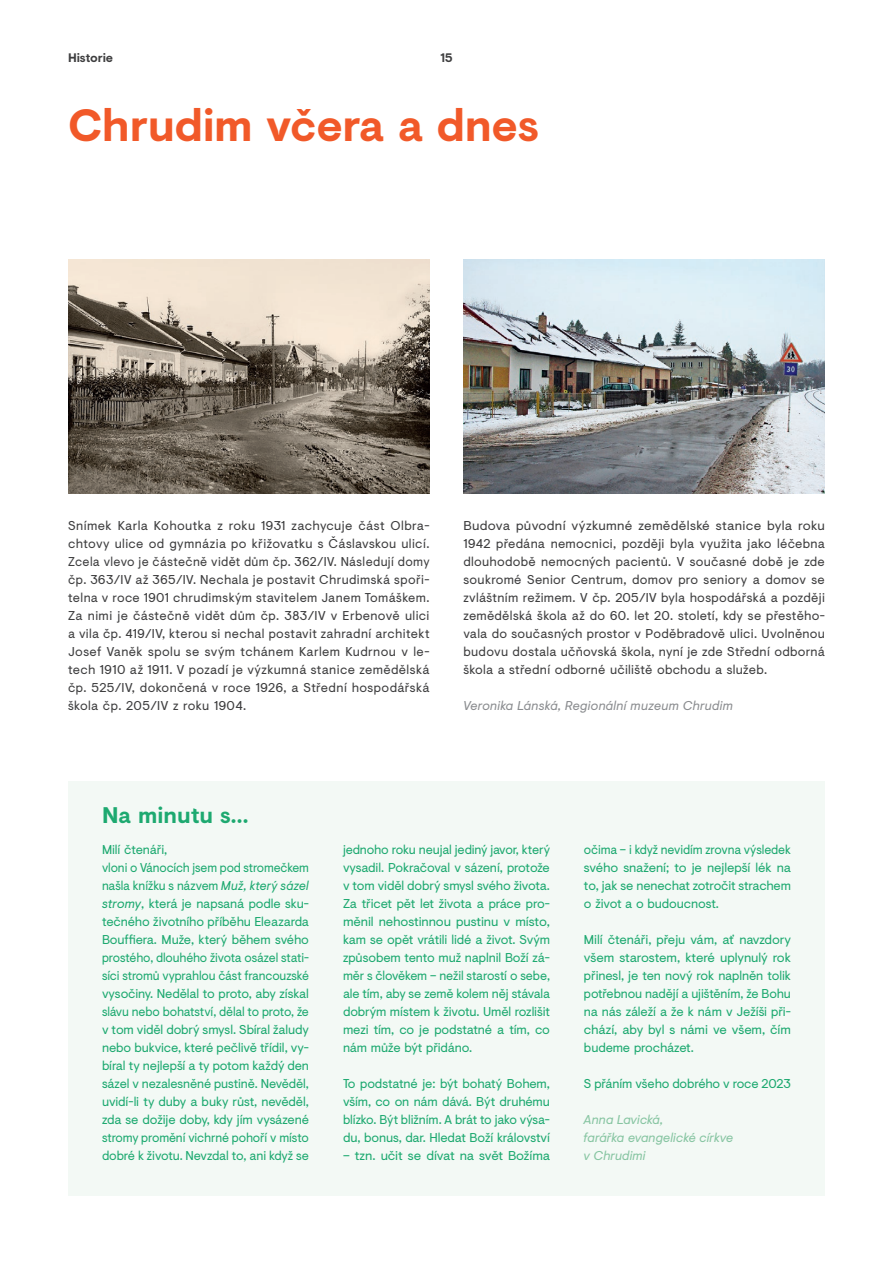
<style>
.page{position:relative;width:893px;height:1263px;background:#fff}
.page>*{position:absolute;margin:0;border:0;box-sizing:border-box;transform-origin:0 0}
.t1{font:700 45px "Visuelt";letter-spacing:-.01em;color:#f15929}
.t2{font:700 22.5px "Visuelt";color:#1da970}
.t3{font:12.75px/18px "Visuelt";letter-spacing:-.01em;color:#1da970;text-align:justify}
.t4{font:12.75px/18px "Visuelt";letter-spacing:.02em;color:#3e3e3f;text-align:justify}
.t5{font:12.75px/18px "Visuelt";letter-spacing:.02em;color:#3e3e3f;text-align:justify;scale:1.04 1}
.t6{font:12.75px/18px "Visuelt";letter-spacing:-.01em;color:#1da970;text-align:justify;scale:.96 1}
.t7{font:italic 12.75px/18px "Visuelt";letter-spacing:-.005em;color:#87c5a2}
.t8{font:italic 12.75px "Visuelt";letter-spacing:.01em;color:#8b8d90}
.t9{font:700 12.3px "Visuelt";letter-spacing:-.01em;color:#3e3e3f}
.s1{font-style:italic}
</style>
<div class="page">
<img style="left:68px;top:260px;width:361px;height:234px">
<img style="left:463px;top:260px;width:362px;height:233px">
<div style="left:68px;top:782px;width:757px;height:414px;background:#f3f9f5"></div>
<p class="t9" style="left:68px;top:49px;width:47px">Historie</p>
<p class="t9" style="left:440px;top:49px;width:14px">15</p>
<h1 class="t1" style="left:68px;top:92px;width:473px">Chrudim včera a dnes</h1>
<p class="t4" style="left:68px;top:516px;width:363px">Snímek Karla Kohoutka z roku 1931 zachycuje část Olbra&shy;chtovy ulice od gymnázia po křižovatku s Čáslavskou ulicí.<br>Zcela vlevo je částečně vidět dům čp. 362/IV. Následují domy čp. 363/IV až 365/IV. Nechala je postavit Chrudimská spoři&shy;telna v roce 1901 chrudimským stavitelem Janem Tomáškem.<br>Za nimi je částečně vidět dům čp. 383/IV v Erbenově ulici a vila čp. 419/IV, kterou si nechal postavit zahradní architekt Josef Vaněk spolu se svým tchánem Karlem Kudrnou v le&shy;tech 1910 až 1911. V pozadí je výzkumná stanice zemědělská čp. 525/IV, dokončená v roce 1926, a Střední hospodářská škola čp. 205/IV z roku 1904.</p>
<p class="t5" style="left:463px;top:516px;width:349px">Budova původní výzkumné zemědělské stanice byla roku 1942 předána nemocnici, později byla využita jako léčebna dlouhodobě nemocných pacientů. V současné době je zde soukromé Senior Centrum, domov pro seniory a domov se zvláštním režimem. V čp. 205/IV byla hospodářská a později zemědělská škola až do 60. let 20. století, kdy se přestěho&shy;vala do současných prostor v Poděbradově ulici. Uvolněnou budovu dostala učňovská škola, nyní je zde Střední odborná škola a střední odborné učiliště obchodu a služeb.</p>
<p class="t8" style="left:463px;top:696px;width:271px">Veronika Lánská, Regionální muzeum Chrudim</p>
<h2 class="t2" style="left:102px;top:799px;width:148px">Na minutu s...</h2>
<p class="t3" style="left:102px;top:840px;width:208px;text-align:left">Milí čtenáři,<br>vloni o Vánocích jsem pod stromečkem našla knížku s názvem <span class="s1">Muž, který sázel stromy</span>, která je napsaná podle sku&shy;tečného životního příběhu Eleazarda Bouffiera. Muže, který během svého prostého, dlouhého života osázel stati&shy;síci stromů vyprahlou část francouzské vysočiny. Nedělal to proto, aby získal slávu nebo bohatství, dělal to proto, že v tom viděl dobrý smysl. Sbíral žaludy nebo bukvice, které pečlivě třídil, vy&shy;bíral ty nejlepší a ty potom každý den sázel v nezalesněné pustině. Nevěděl, uvidí-li ty duby a buky růst, nevěděl, zda se dožije doby, kdy jím vysázené stromy promění vichrné pohoří v místo dobré k životu. Nevzdal to, ani když se</p>
<p class="t3" style="left:343px;top:840px;width:208px">jednoho roku neujal jediný javor, který vysadil. Pokračoval v sázení, protože v tom viděl dobrý smysl svého života.<br>Za třicet pět let života a práce pro&shy;měnil nehostinnou pustinu v místo, kam se opět vrátili lidé a život. Svým způsobem tento muž naplnil Boží zá&shy;měr s člověkem – nežil starostí o sebe, ale tím, aby se země kolem něj stávala dobrým místem k životu. Uměl rozlišit mezi tím, co je podstatné a tím, co nám může být přidáno.</p>
<p class="t3" style="left:343px;top:1074px;width:208px">To podstatné je: být bohatý Bohem, vším, co on nám dává. Být druhému blízko. Být bližním. A brát to jako výsa&shy;du, bonus, dar. Hledat Boží království</p>
<p class="t3" style="left:343px;top:1146px;width:208px">– tzn. učit se dívat na svět Božíma</p>
<p class="t6" style="left:584px;top:840px;width:217px">očima – i když nevidím zrovna výsledek svého snažení; to je nejlepší lék na to, jak se nenechat zotročit strachem o život a o budoucnost.</p>
<p class="t3" style="left:584px;top:930px;width:208px">Milí čtenáři, přeju vám, ať navzdory všem starostem, které uplynulý rok přinesl, je ten nový rok naplněn tolik potřebnou nadějí a ujištěním, že Bohu na nás záleží a že k nám v Ježíši při&shy;chází, aby byl s námi ve všem, čím budeme procházet.</p>
<p class="t3" style="left:584px;top:1074px;width:208px">S přáním všeho dobrého v roce 2023</p>
<p class="t7" style="left:584px;top:1110px;width:151px">Anna Lavická,<br>farářka evangelické církve v Chrudimi</p>
</div>
